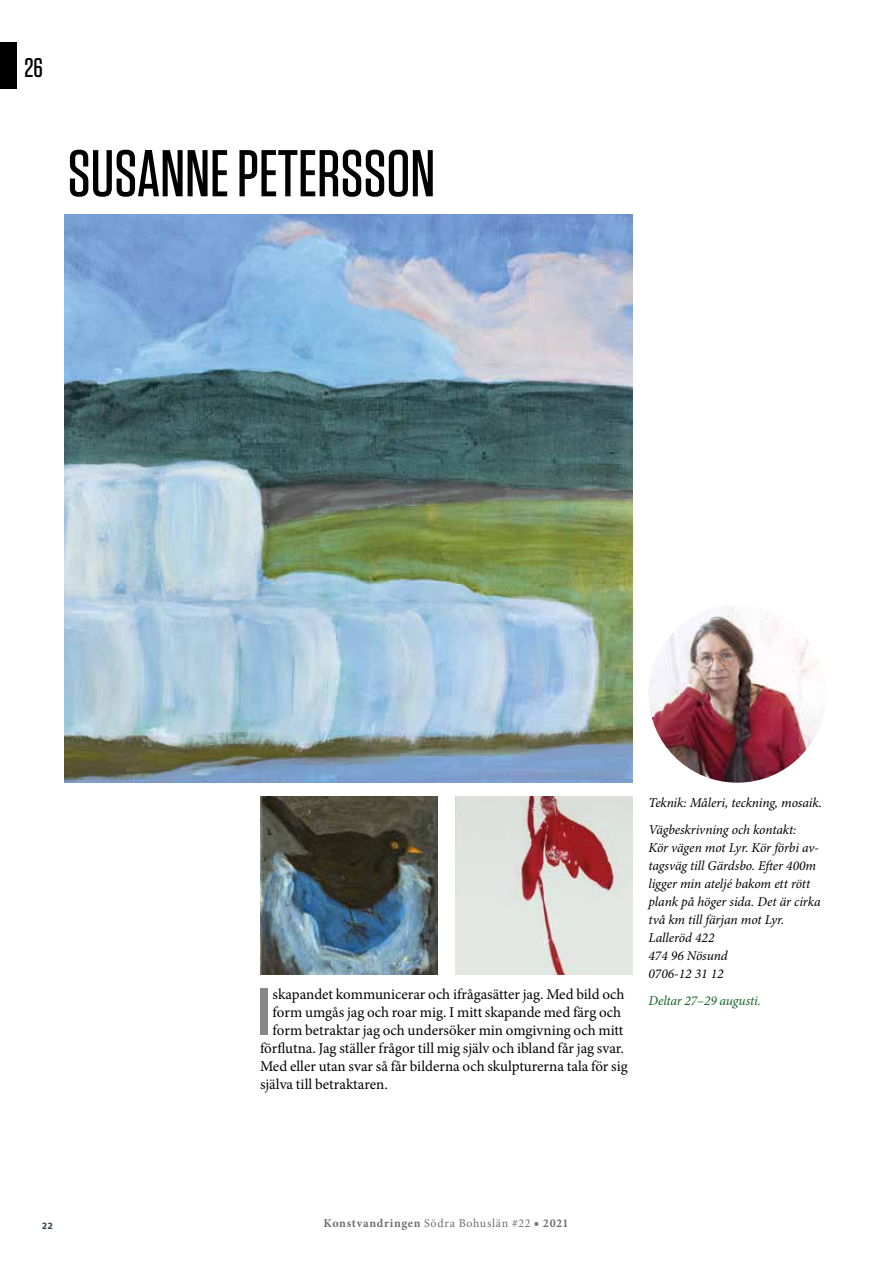
<style>
.page{position:relative;width:893px;height:1263px;background:#fff}
.page>*{position:absolute;margin:0;border:0;box-sizing:border-box;transform-origin:0 0}
.t1{font:600 66.45px "Tungsten";color:#878787}
.t2{font:500 66px "Tungsten";color:#000}
.t3{font:500 27px "Tungsten";color:#000}
.t4{font:15px "Minion Pro";color:#000}
.t5{font:italic 13.5px/18px "Minion Pro";letter-spacing:-.005em;color:#000}
.t6{font:italic 13.5px "Minion Pro";letter-spacing:-.01em;color:#116421}
.t7{font:700 12px "Minion Pro";letter-spacing:.05em;color:#706f6f}
.t8{font:700 9.75px "Unit";color:#3b4448}
.s1{font-weight:400}
</style>
<div class="page">
<div style="left:0;top:43px;width:17px;height:46px;background:#000"></div>
<img style="left:648px;top:605px;width:178px;height:178px;border-radius:89px">
<img style="left:65px;top:214px;width:568px;height:569px">
<img style="left:260px;top:797px;width:177px;height:177px">
<img style="left:455px;top:797px;width:178px;height:177px">
<h3 class="t3" style="left:24px;top:53px;width:20px">26</h3>
<h2 class="t2" style="left:68px;top:139px;width:369px">SUSANNE PETERSSON</h2>
<h1 class="t1" style="left:258px;top:977px;width:13px">I</h1>
<p class="t4" style="left:273px;top:984px;width:353px">skapandet kommunicerar och ifrågasätter jag. Med bild och</p>
<p class="t4" style="left:273px;top:1002px;width:350px">form umgås jag och roar mig. I mitt skapande med färg och</p>
<p class="t4" style="left:273px;top:1020px;width:352px">form betraktar jag och undersöker min omgivning och mitt</p>
<p class="t4" style="left:260px;top:1038px;width:365px">förflutna. Jag ställer frågor till mig själv och ibland får jag svar.</p>
<p class="t4" style="left:260px;top:1056px;width:369px">Med eller utan svar så får bilderna och skulpturerna tala för sig</p>
<p class="t4" style="left:260px;top:1074px;width:129px">själva till betraktaren.</p>
<p class="t5" style="left:648px;top:789px;width:175px;line-height:27px">Teknik: Måleri, teckning, mosaik.<br>Vägbeskrivning och kontakt:</p>
<p class="t5" style="left:648px;top:839px;width:174px">Kör vägen mot Lyr. Kör förbi av&shy;tagsväg till Gärdsbo. Efter 400m ligger min ateljé bakom ett rött plank på höger sida. Det är cirka två km till färjan mot Lyr.<br>Lalleröd 422<br>474 96 Nösund<br>0706-12 31 12</p>
<p class="t6" style="left:648px;top:992px;width:114px">Deltar 27–29 augusti.</p>
<p class="t8" style="left:42px;top:1219px;width:12px">22</p>
<p class="t7" style="left:324px;top:1215px;width:246px">Konstvandringen <span class="s1">Södra Bohuslän #22 ■</span> 2021</p>
</div>
